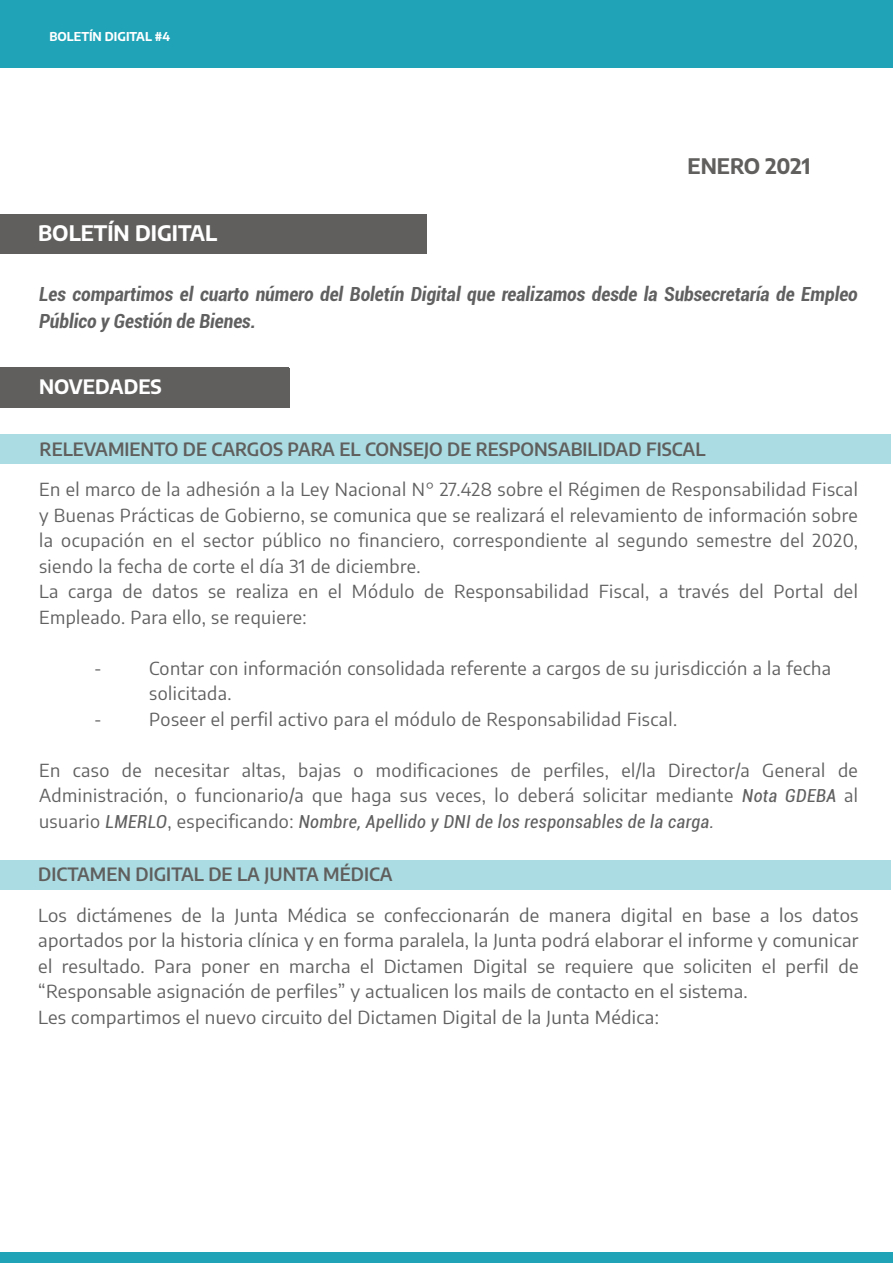
<style>
.page{position:relative;width:893px;height:1263px;background:#fff}
.page>*{position:absolute;margin:0;border:0;box-sizing:border-box;transform-origin:0 0}
.t1{font:700 21px "Encode Sans";color:#fff}
.t2{font:700 21px "Encode Sans";color:#605f5e}
.t3{font:italic 700 condensed 19.5px/27px "Roboto";color:#606060}
.t4{font:700 19.5px "Encode Sans";color:#fff}
.t5{font:18px/25.5px "Encode Sans";letter-spacing:.025em;color:#606060}
.t6{font:600 18px "Encode Sans";color:#605f5e}
.t7{font:italic condensed 18px "Roboto";letter-spacing:.025em;color:#606060}
.t8{font:700 12px "Encode Sans";color:#fff}
.s1{font-family:"Roboto";font-style:italic;font-stretch:condensed}
.s2{font-family:"Encode Sans";font-style:normal;font-stretch:normal}
</style>
<div class="page">
<div style="left:0;top:214px;width:426px;height:39px;background:#605f5e"></div>
<div style="left:0;top:367px;width:289px;height:39px;background:#605f5e"></div>
<div style="left:0;top:368px;width:289px;height:39px;background:#605f5e"></div>
<div style="left:0;top:434px;width:891px;height:30px;background:#abdce3"></div>
<div style="left:0;top:860px;width:890px;height:29px;background:#abdce3"></div>
<div style="left:0;top:0;width:893px;height:68px;background:#20a3b7"></div>
<div style="left:0;top:1252px;width:893px;height:11px;background:#20a3b7"></div>
<p class="t8" style="left:50px;top:28px;width:122px">BOLETÍN DIGITAL #4</p>
<p class="t8" style="left:57px;top:35px;width:104px">BOLETÍN DIGITAL</p>
<p class="t1" style="left:38px;top:217px;width:181px">BOLETÍN DIGITAL</p>
<p class="t2" style="left:687px;top:151px;width:125px">ENERO 2021</p>
<p class="t3" style="left:39px;top:280px;width:820px">Les compartimos el cuarto número del Boletín Digital que realizamos desde la Subsecretaría de Empleo<br>Público y Gestión de Bienes.</p>
<p class="t4" style="left:39px;top:372px;width:124px">NOVEDADES</p>
<p class="t4" style="left:36px;top:372px;width:124px">NOVEDADES</p>
<p class="t6" style="left:40px;top:436px;width:667px">RELEVAMIENTO DE CARGOS PARA EL CONSEJO DE RESPONSABILIDAD FISCAL</p>
<p class="t5" style="left:39px;top:476px;width:820px">En el marco de la adhesión a la Ley Nacional N° 27.428 sobre el Régimen de Responsabilidad Fiscal y Buenas Prácticas de Gobierno, se comunica que se realizará el relevamiento de información sobre la ocupación en el sector público no financiero, correspondiente al segundo semestre del 2020, siendo la fecha de corte el día 31 de diciembre.<br>La carga de datos se realiza en el Módulo de Responsabilidad Fiscal, a través del Portal del Empleado. Para ello, se requiere:</p>
<p class="t5" style="left:94px;top:654px;width:9px">-</p>
<p class="t5" style="left:149px;top:654px;width:683px">Contar con información consolidada referente a cargos de su jurisdicción a la fecha solicitada.</p>
<p class="t5" style="left:94px;top:705px;width:9px">-</p>
<p class="t5" style="left:149px;top:705px;width:530px">Poseer el perfil activo para el módulo de Responsabilidad Fiscal.</p>
<p class="t5" style="left:39px;top:756px;width:820px">En caso de necesitar altas, bajas o modificaciones de perfiles, el/la Director/a General de<br>Administración, o funcionario/a que haga sus veces, lo deberá solicitar mediante <span class="s1">Nota GDEBA</span> al</p>
<p class="t7" style="left:39px;top:809px;width:677px"><span class="s2">usuario</span> LMERLO<span class="s2">, especificando:</span> Nombre, Apellido y DNI de los responsables de la carga.</p>
<p class="t6" style="left:38px;top:861px;width:356px">DICTAMEN DIGITAL DE LA JUNTA MÉDICA</p>
<p class="t5" style="left:38px;top:901px;width:822px">Los dictámenes de la Junta Médica se confeccionarán de manera digital en base a los datos aportados por la historia clínica y en forma paralela, la Junta podrá elaborar el informe y comunicar el resultado. Para poner en marcha el Dictamen Digital se requiere que soliciten el perfil de “Responsable asignación de perfiles” y actualicen los mails de contacto en el sistema.<br>Les compartimos el nuevo circuito del Dictamen Digital de la Junta Médica:</p>
</div>
